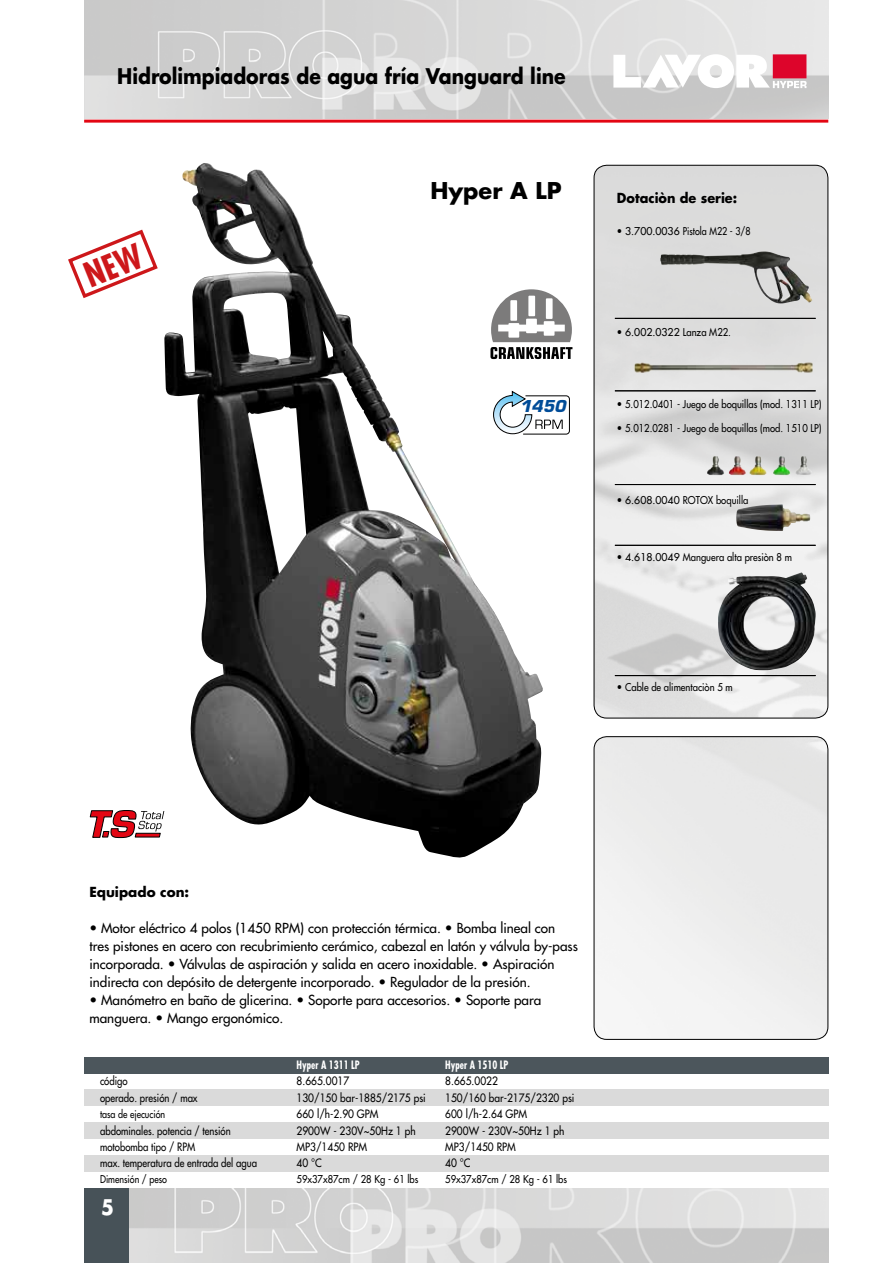
<style>
.page{position:relative;width:893px;height:1263px;background:#fff}
.page>*{position:absolute;margin:0;border:0;box-sizing:border-box;transform-origin:0 0}
.t1{font:700 22.5px "Futura Std";color:#000}
.t2{font:700 21px "Futura Std";color:#000;scale:.9 1}
.t3{font:700 21px "Futura Std";color:#fff;scale:.9 1}
.t4{font:italic 700 16.05px "Eurostile LT Std";color:#004c98}
.t5{font:500 13.5px/18px "Futura Std";color:#000}
.t6{font:700 13.5px "Futura Std";color:#000;scale:.95 1}
.t7{font:700 13.5px "Futura Std";color:#000}
.t8{font:500 11.25px "Futura Std";color:#000;scale:.9 1}
.t9{font:500 11.25px "Futura Std";color:#000;scale:.85 1}
.t10{font:700 condensed 11.25px "Futura Std";color:#fff;scale:.9 1}
.t11{font:500 10.5px "Futura Std";color:#000;scale:.9 1}
.t12{font:500 10.5px "Futura Std";color:#000;scale:.85 1}
</style>
<div class="page">
<img style="left:84px;top:0;width:744px;height:119px">
<hr style="left:84px;top:120px;width:744px;height:3px;background:#e30613">
<div style="left:84px;top:1188px;width:47px;height:75px;background:#475258"></div>
<img style="left:130px;top:1188px;width:698px;height:75px">
<svg style="left:593px;top:164px;width:236px;height:876px"></svg>
<svg style="left:613px;top:54px;width:194px;height:34px"></svg>
<div style="left:84px;top:1090px;width:744px;height:16px;background:#dadada"></div>
<div style="left:84px;top:1057px;width:744px;height:16px;background:#4c565c"></div>
<div style="left:84px;top:1122px;width:744px;height:17px;background:#dadada"></div>
<div style="left:84px;top:1155px;width:744px;height:17px;background:#dadada"></div>
<img style="left:707px;top:456px;width:105px;height:19px">
<svg style="left:543px;top:291px;width:29px;height:68px"></svg>
<img style="left:627px;top:359px;width:189px;height:18px">
<img style="left:164px;top:169px;width:379px;height:689px">
<svg style="left:89px;top:810px;width:75px;height:28px"></svg>
<svg style="left:493px;top:390px;width:77px;height:45px"></svg>
<img style="left:736px;top:504px;width:74px;height:27px">
<img style="left:660px;top:251px;width:141px;height:53px">
<img style="left:718px;top:572px;width:98px;height:98px">
<hr style="left:615px;top:675px;width:201px;height:1px;background:#000">
<hr style="left:615px;top:318px;width:201px;height:1px;background:#000">
<hr style="left:615px;top:391px;width:201px;height:1px;background:#000">
<hr style="left:615px;top:484px;width:201px;height:1px;background:#000">
<hr style="left:615px;top:545px;width:201px;height:1px;background:#000">
<svg style="left:68px;top:229px;width:90px;height:70px"></svg>
<h2 class="t2" style="left:117px;top:62px;width:500px">Hidrolimpiadoras de agua fría Vanguard line</h2>
<h1 class="t1" style="left:430px;top:175px;width:133px">Hyper A LP</h1>
<p class="t4" style="left:520px;top:396px;width:48px">1450</p>
<p class="t6" style="left:617px;top:189px;width:128px">Dotaciòn de serie:</p>
<p class="t11" style="left:617px;top:225px;width:150px">• 3.700.0036 Pistola M22 - 3/8</p>
<p class="t11" style="left:617px;top:326px;width:128px">• 6.002.0322 Lanza M22.</p>
<p class="t11" style="left:617px;top:398px;width:229px">• 5.012.0401 - Juego de boquillas (mod. 1311 LP)</p>
<p class="t11" style="left:617px;top:421px;width:229px">• 5.012.0281 - Juego de boquillas (mod. 1510 LP)</p>
<p class="t11" style="left:617px;top:493px;width:147px">• 6.608.0040 ROTOX boquilla</p>
<p class="t11" style="left:617px;top:551px;width:196px">• 4.618.0049 Manguera alta presiòn 8 m</p>
<p class="t11" style="left:617px;top:680px;width:130px">• Cable de alimentaciòn 5 m</p>
<p class="t7" style="left:89px;top:883px;width:101px">Equipado con:</p>
<p class="t5" style="left:89px;top:919px;width:490px">• Motor eléctrico 4 polos (1450 RPM) con protección térmica. • Bomba lineal con tres pistones en acero con recubrimiento cerámico, cabezal en latón y válvula by-pass incorporada. • Válvulas de aspiración y salida en acero inoxidable. • Aspiración indirecta con depósito de detergente incorporado. • Regulador de la presión.</p>
<p class="t5" style="left:89px;top:991px;width:453px">• Manómetro en baño de glicerina. • Soporte para accesorios. • Soporte para manguera. • Mango ergonómico.</p>
<p class="t10" style="left:297px;top:1058px;width:72px">Hyper A 1311 LP</p>
<p class="t10" style="left:445px;top:1058px;width:72px">Hyper A 1510 LP</p>
<p class="t9" style="left:100px;top:1074px;width:34px">código</p>
<p class="t8" style="left:297px;top:1074px;width:60px">8.665.0017</p>
<p class="t8" style="left:445px;top:1074px;width:60px">8.665.0022</p>
<p class="t9" style="left:100px;top:1090px;width:116px">operado. presión / max</p>
<p class="t8" style="left:297px;top:1090px;width:145px">130/150 bar-1885/2175 psi</p>
<p class="t8" style="left:445px;top:1090px;width:145px">150/160 bar-2175/2320 psi</p>
<p class="t12" style="left:100px;top:1107px;width:78px">tasa de ejecución</p>
<p class="t8" style="left:297px;top:1107px;width:93px">660 l/h-2.90 GPM</p>
<p class="t8" style="left:445px;top:1107px;width:93px">600 l/h-2.64 GPM</p>
<p class="t9" style="left:100px;top:1123px;width:155px">abdominales. potencia / tensión</p>
<p class="t8" style="left:297px;top:1123px;width:134px">2900W - 230V~50Hz 1 ph</p>
<p class="t8" style="left:445px;top:1123px;width:134px">2900W - 230V~50Hz 1 ph</p>
<p class="t9" style="left:100px;top:1140px;width:114px">motobomba tipo / RPM</p>
<p class="t8" style="left:297px;top:1140px;width:80px">MP3/1450 RPM</p>
<p class="t8" style="left:445px;top:1140px;width:80px">MP3/1450 RPM</p>
<p class="t9" style="left:100px;top:1156px;width:186px">max. temperatura de entrada del agua</p>
<p class="t8" style="left:297px;top:1156px;width:30px">40 °C</p>
<p class="t8" style="left:445px;top:1156px;width:30px">40 °C</p>
<p class="t12" style="left:100px;top:1173px;width:80px">Dimensión / peso</p>
<p class="t11" style="left:297px;top:1173px;width:137px">59x37x87cm / 28 Kg - 61 lbs</p>
<p class="t11" style="left:445px;top:1173px;width:137px">59x37x87cm / 28 Kg - 61 lbs</p>
<h2 class="t3" style="left:101px;top:1193px;width:16px">5</h2>
</div>
